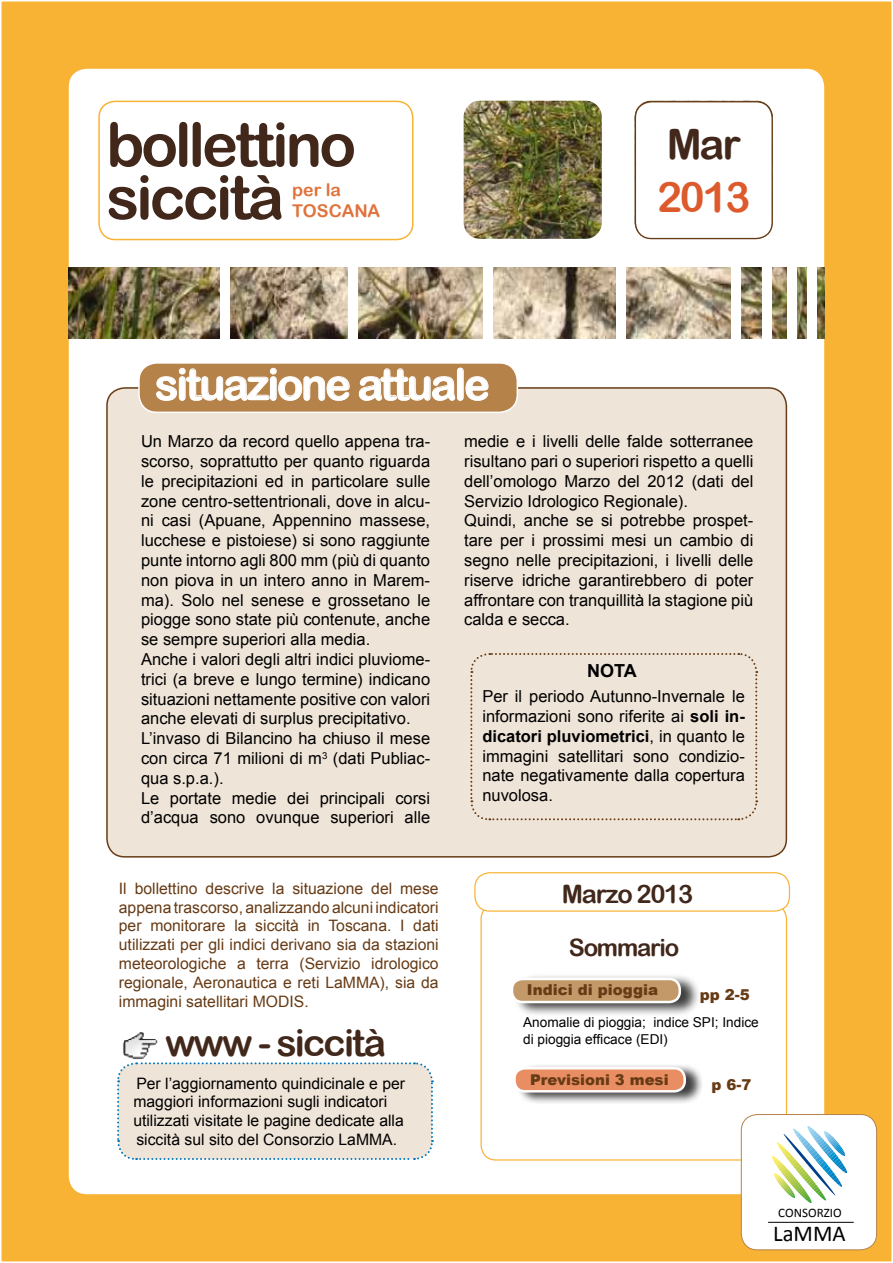
<style>
.page{position:relative;width:893px;height:1263px;background:#fff}
.page>*{position:absolute;margin:0;border:0;box-sizing:border-box;transform-origin:0 0}
.t1{font:60.9px/52.8px "Arial Rounded MT Bold";letter-spacing:-.05em;color:#41281b}
.t2{font:43.5px "Arial Rounded MT Bold";letter-spacing:-.05em;color:#fff}
.t3{font:42px "Arial Rounded MT Bold";color:#dd5a2c}
.t4{font:42px "Arial Rounded MT Bold";color:#41281b}
.t5{font:37.5px "Arial Rounded MT Bold";letter-spacing:-.05em;color:#41281b}
.t6{font:25.5px "Arial Rounded MT Bold";letter-spacing:-.05em;color:#41281b}
.t7{font:24px "Arial Rounded MT Bold";letter-spacing:-.05em;color:#41281b}
.t8{font:22.8px "Calibri";color:#000}
.t9{font:700 18px "Arial";color:#000}
.t10{font:17.55px/21.1px "Arial Rounded MT Bold";color:#e0723c}
.t11{font:16.5px/19.8px "Arial";color:#000}
.t12{font:15.75px/18.9px "Arial";color:#673b15;text-align:justify}
.t13{font:15.75px/18.9px "Arial";color:#000}
.t14{font:900 15px "Arial";color:#673b15}
.t15{font:900 14.85px "Arial";color:#673b15}
.t16{font:13.65px/16.4px "Arial";color:#000}
.t17{font:13.05px "Calibri";color:#000}
.s1{font-weight:700}
</style>
<div class="page">
<div style="left:0;top:0;width:893px;height:1263px;background:#f8b334;border:2px solid #fff"></div>
<div style="left:69px;top:69px;width:755px;height:1125px;background:#fff;border-radius:18px"></div>
<img style="left:464px;top:101px;width:309px;height:138px">
<div style="left:98px;top:101px;width:316px;height:139px;border:2px solid #f8b334;border-radius:16px"></div>
<div style="left:635px;top:102px;width:137px;height:137px;background:#fff;border-radius:16px"></div>
<div style="left:635px;top:101px;width:138px;height:138px;border:1px solid #673b15;border-radius:16px"></div>
<div style="left:107px;top:388px;width:679px;height:469px;background:#efe4d8;border-radius:18px"></div>
<div style="left:139px;top:363px;width:378px;height:49px;background:#b5824a;border-radius:18px"></div>
<div style="left:138px;top:362px;width:380px;height:51px;border:2px solid #fff;border-radius:18px"></div>
<svg style="left:156px;top:368px;width:194px;height:33px"></svg>
<svg style="left:359px;top:367px;width:130px;height:34px"></svg>
<img style="left:69px;top:268px;width:755px;height:70px">
<div style="left:220px;top:260px;width:10px;height:84px;background:#fff"></div>
<div style="left:348px;top:261px;width:10px;height:84px;background:#fff"></div>
<div style="left:483px;top:264px;width:9px;height:84px;background:#fff"></div>
<div style="left:616px;top:259px;width:9px;height:84px;background:#fff"></div>
<div style="left:731px;top:266px;width:9px;height:84px;background:#fff"></div>
<div style="left:762px;top:266px;width:9px;height:84px;background:#fff"></div>
<div style="left:787px;top:266px;width:9px;height:84px;background:#fff"></div>
<div style="left:807px;top:266px;width:9px;height:84px;background:#fff"></div>
<div style="left:117px;top:1062px;width:317px;height:98px;background:#efe4d8"></div>
<img style="left:123px;top:1032px;width:34px;height:28px">
<div style="left:474px;top:872px;width:316px;height:40px;border:1px solid #f8b334;border-radius:15px"></div>
<div style="left:512px;top:972px;width:188px;height:44px;background:#000;opacity:.75"></div>
<div style="left:512px;top:979px;width:168px;height:23px;background:#c3996a;border-radius:10px"></div>
<div style="left:511px;top:978px;width:170px;height:25px;border:2px solid #fff;border-radius:10px"></div>
<div style="left:515px;top:1063px;width:189px;height:42px;background:#000;opacity:.75"></div>
<div style="left:514px;top:1068px;width:171px;height:23px;background:#e88e62;border-radius:10px"></div>
<div style="left:513px;top:1067px;width:173px;height:25px;border:2px solid #fff;border-radius:10px"></div>
<div style="left:741px;top:1114px;width:136px;height:136px;background:#fff;border-radius:16px"></div>
<div style="left:741px;top:1114px;width:136px;height:136px;border:1px solid #b5824a;border-radius:16px"></div>
<svg style="left:772px;top:1126px;width:76px;height:77px"></svg>
<hr style="left:768px;top:1222px;width:86px;height:1px;background:#000">
<svg style="left:470px;top:653px;width:288px;height:168px"></svg>
<h1 class="t1" style="left:106px;top:117px;width:251px">bollettino siccità</h1>
<p class="t10" style="left:292px;top:179px;width:89px">per la<br>TOSCANA</p>
<h3 class="t4" style="left:667px;top:119px;width:76px">Mar</h3>
<h3 class="t3" style="left:657px;top:172px;width:95px">2013</h3>
<h2 class="t2" style="left:155px;top:359px;width:336px">situazione attuale</h2>
<p class="t11" style="left:141px;top:432px;width:291px">Un Marzo da record quello appena tra&shy;scorso, soprattutto per quanto riguarda le precipitazioni ed in particolare sulle zone centro-settentrionali, dove in alcu&shy;ni casi (Apuane, Appennino massese, lucchese e pistoiese) si sono raggiunte punte intorno agli 800 mm (più di quanto non piova in un intero anno in Marem&shy;ma). Solo nel senese e grossetano le piogge sono state più contenute, anche se sempre superiori alla media.<br>Anche i valori degli altri indici pluviome&shy;trici (a breve e lungo termine) indicano situazioni nettamente positive con valori anche elevati di surplus precipitativo.<br>L’invaso di Bilancino ha chiuso il mese con circa 71 milioni di m<sup>3</sup> (dati Publiac&shy;qua s.p.a.).<br>Le portate medie dei principali corsi d’acqua sono ovunque superiori alle</p>
<p class="t11" style="left:464px;top:432px;width:291px">medie e i livelli delle falde sotterranee risultano pari o superiori rispetto a quelli dell’omologo Marzo del 2012 (dati del Servizio Idrologico Regionale).<br>Quindi, anche se si potrebbe prospet&shy;tare per i prossimi mesi un cambio di segno nelle precipitazioni, i livelli delle riserve idriche garantirebbero di poter affrontare con tranquillità la stagione più calda e secca.</p>
<p class="t9" style="left:587px;top:658px;width:51px">NOTA</p>
<p class="t11" style="left:482px;top:686px;width:264px;text-align:justify">Per il periodo Autunno-Invernale le informazioni sono riferite ai <span class="s1">soli in&shy;dicatori pluviometrici</span>, in quanto le immagini satellitari sono condizio&shy;nate negativamente dalla copertura nuvolosa.</p>
<p class="t12" style="left:119px;top:879px;width:321px">Il bollettino descrive la situazione del mese appena trascorso, analizzando alcuni indicatori per monitorare la siccità in Toscana. I dati utilizzati per gli indici derivano sia da stazioni meteorologiche a terra (Servizio idrologico regionale, Aeronautica e reti LaMMA), sia da immagini satellitari MODIS.</p>
<h3 class="t5" style="left:165px;top:1021px;width:222px">www - siccità</h3>
<p class="t13" style="left:133px;top:1074px;width:273px">Per l’aggiornamento quindicinale e per maggiori informazioni sugli indicatori utilizzati visitate le pagine dedicate alla siccità sul sito del Consorzio LaMMA.</p>
<h3 class="t6" style="left:562px;top:879px;width:133px">Marzo 2013</h3>
<h3 class="t7" style="left:569px;top:933px;width:112px">Sommario</h3>
<p class="t14" style="left:527px;top:978px;width:133px">Indici di pioggia</p>
<p class="t14" style="left:700px;top:983px;width:52px">pp 2-5</p>
<p class="t16" style="left:523px;top:1014px;width:237px">Anomalie di pioggia; indice SPI; Indice di pioggia efficace (EDI)</p>
<p class="t15" style="left:530px;top:1069px;width:140px">Previsioni 3 mesi</p>
<p class="t14" style="left:711px;top:1073px;width:42px">p 6-7</p>
<p class="t17" style="left:778px;top:1205px;width:65px">CONSORZIO</p>
<h3 class="t8" style="left:773px;top:1219px;width:74px">LaMMA</h3>
</div>
